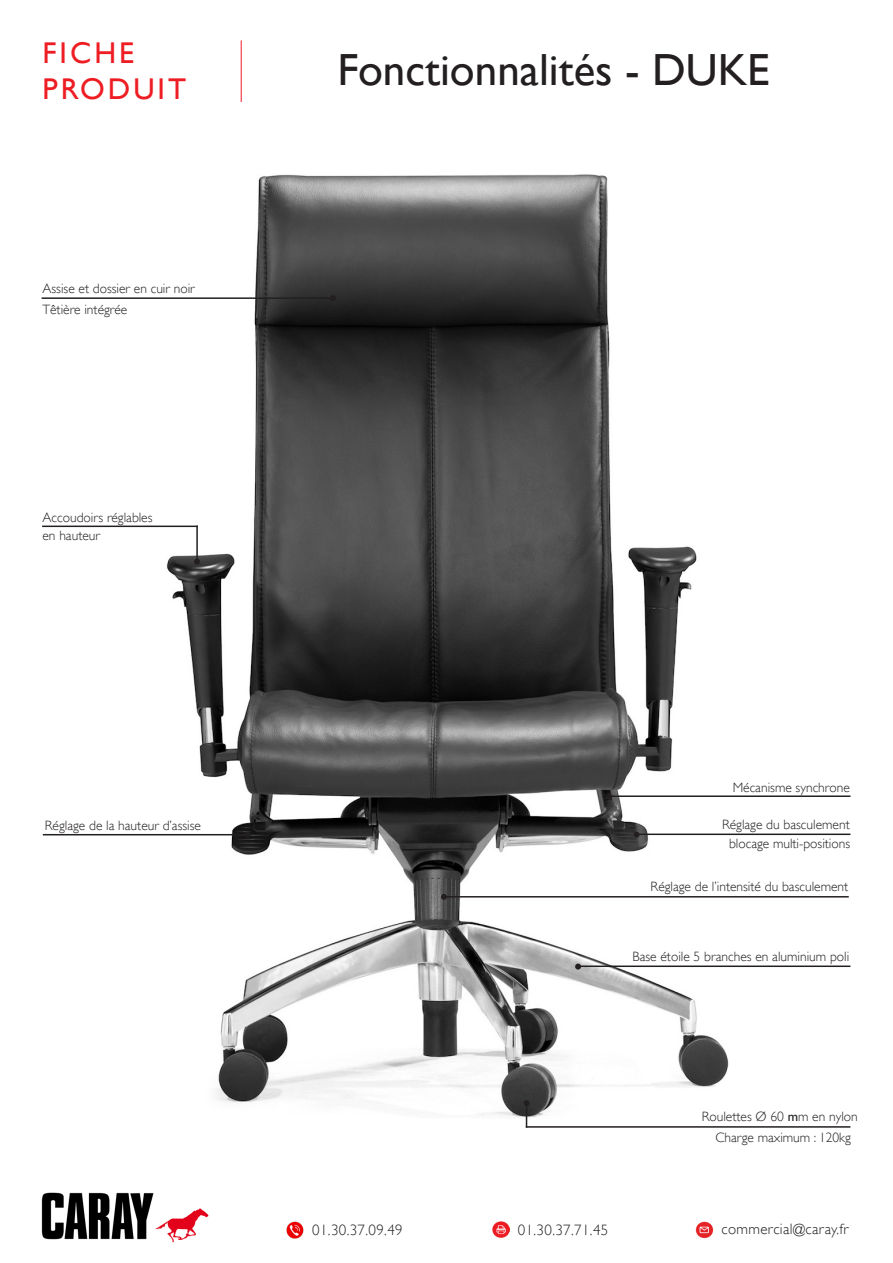
<style>
.page{position:relative;width:893px;height:1263px;background:#fff}
.page>*{position:absolute;margin:0;border:0;box-sizing:border-box;transform-origin:0 0}
.t1{font:45px "Gill Sans";color:#231f20}
.t2{font:30px/36px "Gill Sans";letter-spacing:.1em;color:#ee1d23}
.t3{font:300 15px "Gill Sans";letter-spacing:.025em;color:#231f20}
.t4{font:300 13.5px "Gill Sans";color:#231f20}
.s1{font-weight:400}
</style>
<div class="page">
<img style="left:41px;top:1192px;width:168px;height:51px">
<img style="left:286px;top:1221px;width:18px;height:18px">
<img style="left:493px;top:1222px;width:16px;height:16px">
<hr style="left:241px;top:40px;width:1px;height:62px;background:#ee1d23">
<img style="left:696px;top:1221px;width:17px;height:17px">
<img style="left:122px;top:174px;width:618px;height:943px">
<svg style="left:330px;top:295px;width:6px;height:6px"></svg>
<hr style="left:42px;top:297px;width:291px;height:2px;background:#231f20">
<hr style="left:42px;top:526px;width:156px;height:1px;background:#231f20">
<svg style="left:575px;top:963px;width:6px;height:6px"></svg>
<hr style="left:578px;top:965px;width:272px;height:2px;background:#231f20">
<hr style="left:526px;top:1126px;width:324px;height:2px;background:#231f20">
<svg style="left:441px;top:894px;width:6px;height:6px"></svg>
<hr style="left:445px;top:896px;width:404px;height:1px;background:#231f20">
<svg style="left:194px;top:559px;width:6px;height:6px"></svg>
<svg style="left:244px;top:832px;width:6px;height:6px"></svg>
<hr style="left:43px;top:834px;width:206px;height:1px;background:#231f20">
<hr style="left:196px;top:526px;width:2px;height:36px;background:#231f20">
<svg style="left:634px;top:832px;width:5px;height:5px"></svg>
<hr style="left:637px;top:833px;width:213px;height:2px;background:#231f20">
<svg style="left:606px;top:793px;width:6px;height:6px"></svg>
<hr style="left:609px;top:795px;width:241px;height:2px;background:#231f20">
<svg style="left:524px;top:1100px;width:5px;height:28px"></svg>
<h2 class="t2" style="left:43px;top:35px;width:145px">FICHE<br>PRODUIT</h2>
<p class="t4" style="left:42px;top:280px;width:154px">Assise et dossier en cuir noir</p>
<p class="t4" style="left:42px;top:302px;width:86px">Têtière intégrée</p>
<p class="t4" style="left:43px;top:509px;width:111px">Accoudoirs réglables</p>
<p class="t4" style="left:43px;top:528px;width:59px">en hauteur</p>
<p class="t1" style="left:338px;top:43px;width:434px">Fonctionnalités - DUKE</p>
<p class="t4" style="left:733px;top:779px;width:119px">Mécanisme synchrone</p>
<p class="t4" style="left:45px;top:817px;width:158px">Réglage de la hauteur d’assise</p>
<p class="t4" style="left:722px;top:816px;width:129px">Réglage du basculement</p>
<p class="t4" style="left:729px;top:835px;width:122px">blocage multi-positions</p>
<p class="t4" style="left:651px;top:879px;width:199px">Réglage de l’intensité du basculement</p>
<p class="t4" style="left:632px;top:948px;width:218px">Base étoile 5 branches en aluminium poli</p>
<p class="t4" style="left:702px;top:1109px;width:158px">Roulettes Ø 60 <span class="s1">m</span>m en nylon</p>
<p class="t4" style="left:715px;top:1130px;width:137px">Charge maximum : 120kg</p>
<p class="t3" style="left:312px;top:1221px;width:92px">01.30.37.09.49</p>
<p class="t3" style="left:518px;top:1221px;width:92px">01.30.37.71.45</p>
<p class="t3" style="left:721px;top:1220px;width:129px">commercial@caray.fr</p>
</div>
